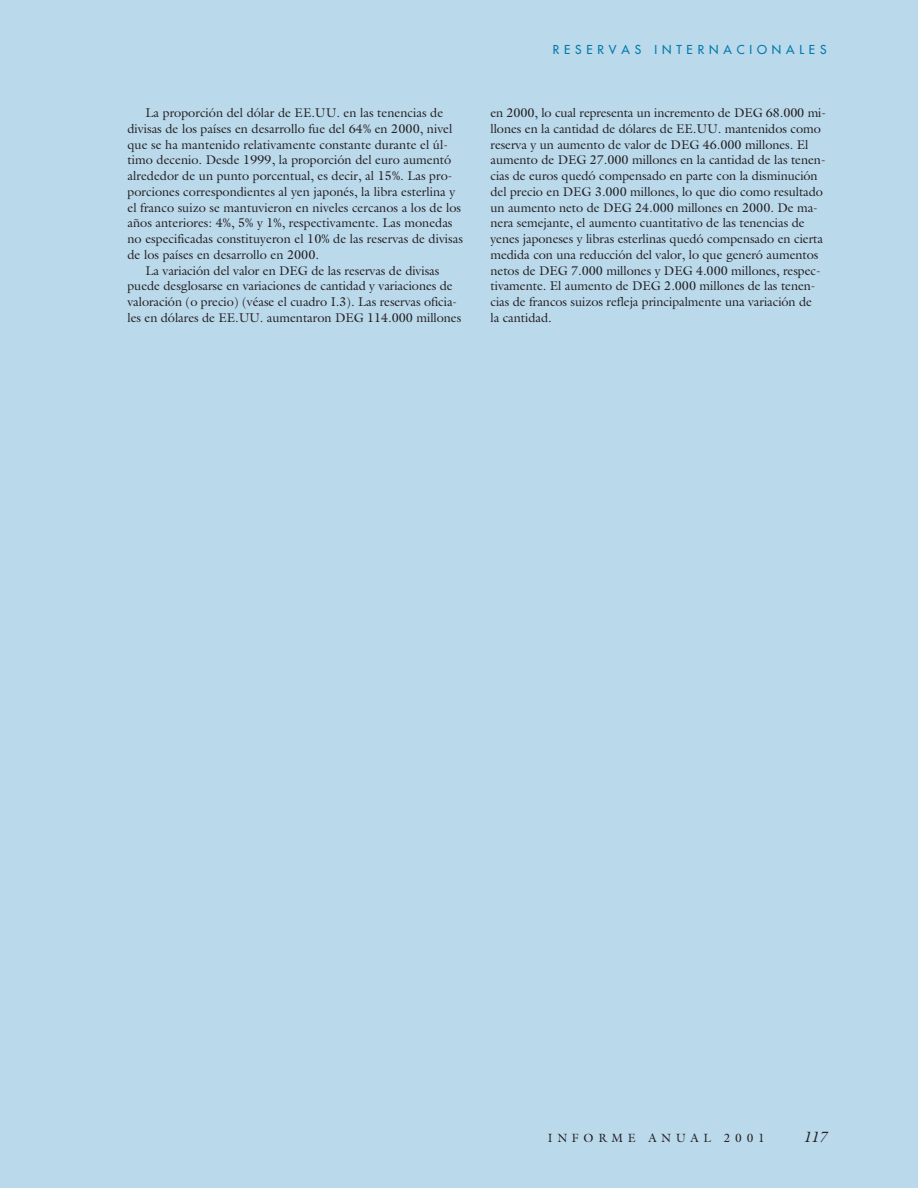
<style>
.page{position:relative;width:918px;height:1188px;background:#fff}
.page>*{position:absolute;margin:0;border:0;box-sizing:border-box;transform-origin:0 0}
.t1{font:italic 15px "Galliard";color:#231f20}
.t2{font:12.75px/15.8px "Galliard";letter-spacing:-.005em;color:#231f20}
.t3{font:12px "Futura";letter-spacing:.405em;color:#0078aa}
.t4{font:12px "Galliard";letter-spacing:.39em;color:#231f20}
</style>
<div class="page">
<div style="left:1px;top:0;width:917px;height:1188px;background:#bad9eb"></div>
<p class="t2" style="left:146px;top:106px;width:299px">La proporción del dólar de EE.UU. en las tenencias de</p>
<p class="t2" style="left:127px;top:122px;width:326px">divisas de los países en desarrollo fue del 64% en 2000, nivel</p>
<p class="t2" style="left:127px;top:138px;width:322px">que se ha mantenido relativamente constante durante el úl-</p>
<p class="t2" style="left:127px;top:154px;width:325px">timo decenio. Desde 1999, la proporción del euro aumentó</p>
<p class="t2" style="left:127px;top:169px;width:326px">alrededor de un punto porcentual, es decir, al 15%. Las pro-</p>
<p class="t2" style="left:127px;top:185px;width:329px">porciones correspondientes al yen japonés, la libra esterlina y</p>
<p class="t2" style="left:127px;top:201px;width:335px">el franco suizo se mantuvieron en niveles cercanos a los de los</p>
<p class="t2" style="left:127px;top:217px;width:327px">años anteriores: 4%, 5% y 1%, respectivamente. Las monedas</p>
<p class="t2" style="left:127px;top:232px;width:337px">no especificadas constituyeron el 10% de las reservas de divisas</p>
<p class="t2" style="left:127px;top:248px;width:193px">de los países en desarrollo en 2000.</p>
<p class="t2" style="left:146px;top:264px;width:295px">La variación del valor en DEG de las reservas de divisas</p>
<p class="t2" style="left:127px;top:280px;width:327px">puede desglosarse en variaciones de cantidad y variaciones de</p>
<p class="t2" style="left:127px;top:295px;width:331px">valoración (o precio) (véase el cuadro I.3). Las reservas oficia-</p>
<p class="t2" style="left:127px;top:311px;width:335px">les en dólares de EE.UU. aumentaron DEG 114.000 millones</p>
<p class="t3" style="left:553px;top:43px;width:275px">RESERVAS INTERNACIONALES</p>
<p class="t2" style="left:490px;top:106px;width:337px">en 2000, lo cual representa un incremento de DEG 68.000 mi&shy;llones en la cantidad de dólares de EE.UU. mantenidos como reserva y un aumento de valor de DEG 46.000 millones. El aumento de DEG 27.000 millones en la cantidad de las tenen&shy;cias de euros quedó compensado en parte con la disminución del precio en DEG 3.000 millones, lo que dio como resultado un aumento neto de DEG 24.000 millones en 2000. De ma&shy;nera semejante, el aumento cuantitativo de las tenencias de yenes japoneses y libras esterlinas quedó compensado en cierta medida con una reducción del valor, lo que generó aumentos netos de DEG 7.000 millones y DEG 4.000 millones, respec&shy;tivamente. El aumento de DEG 2.000 millones de las tenen&shy;cias de francos suizos refleja principalmente una variación de<br>la cantidad.</p>
<p class="t4" style="left:548px;top:1133px;width:218px">INFORME ANUAL 2001</p>
<p class="t1" style="left:803px;top:1131px;width:25px">117</p>
</div>
